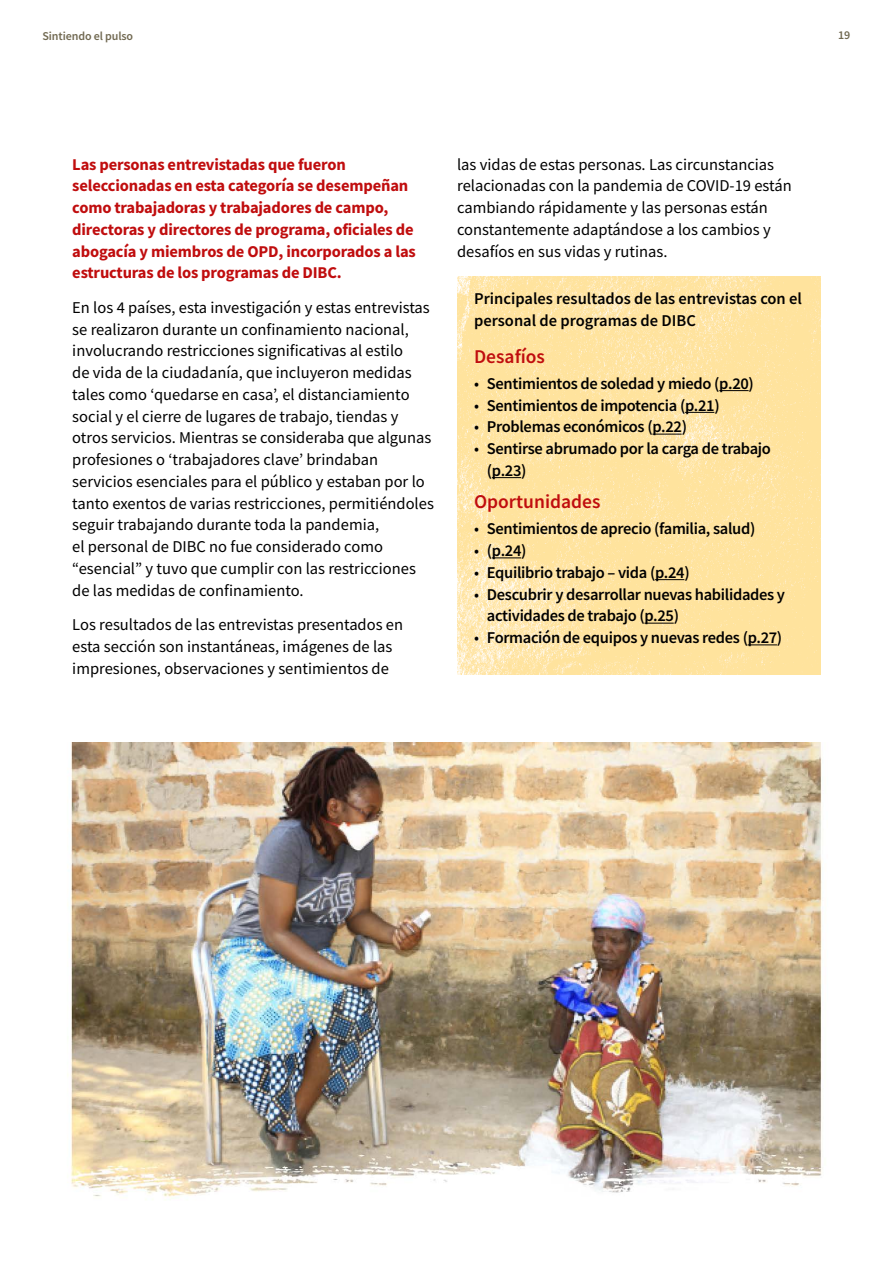
<style>
.page{position:relative;width:893px;height:1263px;background:#fff}
.page>*{position:absolute;margin:0;border:0;box-sizing:border-box;transform-origin:0 0}
.t1{font:600 19.5px "Source Sans Pro";color:#c00d0e}
.p_-_body_text{font:16.5px/21.8px "Source Sans Pro";color:#000}
.p_-_body_text-2{font:600 16.5px/21.8px "Source Sans Pro";letter-spacing:-.02em;color:#000}
.p_-_body_text-3{font:700 16.5px/21.8px "Source Sans Pro";letter-spacing:-.01em;color:#c00d0e}
.p_-_body_text-4{font:600 16.5px/21.8px "Source Sans Pro";color:#000}
.t2{font:600 12px "Source Sans Pro";letter-spacing:-.01em;color:#716951}
.s1{font-weight:400}
</style>
<div class="page">
<img style="left:457px;top:276px;width:364px;height:398px">
<hr style="left:719px;top:390px;width:30px;height:1px;background:#000">
<svg style="left:685px;top:412px;width:29px;height:1px"></svg>
<hr style="left:652px;top:434px;width:30px;height:1px;background:#000">
<svg style="left:492px;top:477px;width:29px;height:1px"></svg>
<svg style="left:492px;top:557px;width:29px;height:1px"></svg>
<svg style="left:655px;top:579px;width:29px;height:1px"></svg>
<hr style="left:644px;top:623px;width:30px;height:1px;background:#000">
<svg style="left:748px;top:644px;width:29px;height:1px"></svg>
<img style="left:67px;top:742px;width:755px;height:455px">
<p class="t2" style="left:43px;top:28px;width:92px">Sintiendo el pulso</p>
<p class="t2" style="left:838px;top:27px;width:14px">19</p>
<p class="p_-_body_text-3" style="left:72px;top:153px;width:345px">Las personas entrevistadas que fueron seleccionadas en esta categoría se desempeñan como trabajadoras y trabajadores de campo, directoras y directores de programa, oficiales de abogacía y miembros de OPD, incorporados a las estructuras de los programas de DIBC.</p>
<p class="p_-_body_text" style="left:72px;top:296px;width:363px">En los 4 países, esta investigación y estas entrevistas se realizaron durante un confinamiento nacional, involucrando restricciones significativas al estilo<br>de vida de la ciudadanía, que incluyeron medidas tales como ‘quedarse en casa’, el distanciamiento social y el cierre de lugares de trabajo, tiendas y otros servicios. Mientras se consideraba que algunas profesiones o ‘trabajadores clave’ brindaban servicios esenciales para el público y estaban por lo tanto exentos de varias restricciones, permitiéndoles seguir trabajando durante toda la pandemia,<br>el personal de DIBC no fue considerado como “esencial” y tuvo que cumplir con las restricciones de las medidas de confinamiento.</p>
<p class="p_-_body_text" style="left:72px;top:614px;width:332px">Los resultados de las entrevistas presentados en esta sección son instantáneas, imágenes de las impresiones, observaciones y sentimientos de</p>
<p class="p_-_body_text" style="left:457px;top:153px;width:336px">las vidas de estas personas. Las circunstancias relacionadas con la pandemia de COVID-19 están cambiando rápidamente y las personas están constantemente adaptándose a los cambios y desafíos en sus vidas y rutinas.</p>
<p class="p_-_body_text-4" style="left:474px;top:288px;width:329px">Principales resultados de las entrevistas con el personal de programas de DIBC</p>
<h3 class="t1" style="left:474px;top:344px;width:72px">Desafíos</h3>
<p class="p_-_body_text-2" style="left:474px;top:372px;width:281px"><span class="s1">•</span> Sentimientos de soledad y miedo (p.20)</p>
<p class="p_-_body_text-2" style="left:474px;top:394px;width:247px"><span class="s1">•</span> Sentimientos de impotencia (p.21)</p>
<p class="p_-_body_text-2" style="left:474px;top:416px;width:214px"><span class="s1">•</span> Problemas económicos (p.22)</p>
<p class="p_-_body_text-2" style="left:487px;top:438px;width:286px;text-indent:-13px"><span class="s1">•</span> Sentirse abrumado por la carga de trabajo (p.23)</p>
<h3 class="t1" style="left:474px;top:489px;width:128px">Oportunidades</h3>
<p class="p_-_body_text-2" style="left:474px;top:518px;width:283px"><span class="s1">•</span> Sentimientos de aprecio (familia, salud)</p>
<p class="p_-_body_text-2" style="left:474px;top:540px;width:54px"><span class="s1">•</span> (p.24)</p>
<p class="p_-_body_text-2" style="left:474px;top:561px;width:217px"><span class="s1">•</span> Equilibrio trabajo – vida (p.24)</p>
<p class="p_-_body_text-2" style="left:487px;top:583px;width:300px;text-indent:-13px"><span class="s1">•</span> Descubrir y desarrollar nuevas habilidades y actividades de trabajo (p.25)</p>
<p class="p_-_body_text-2" style="left:474px;top:627px;width:310px"><span class="s1">•</span> Formación de equipos y nuevas redes (p.27)</p>
</div>
